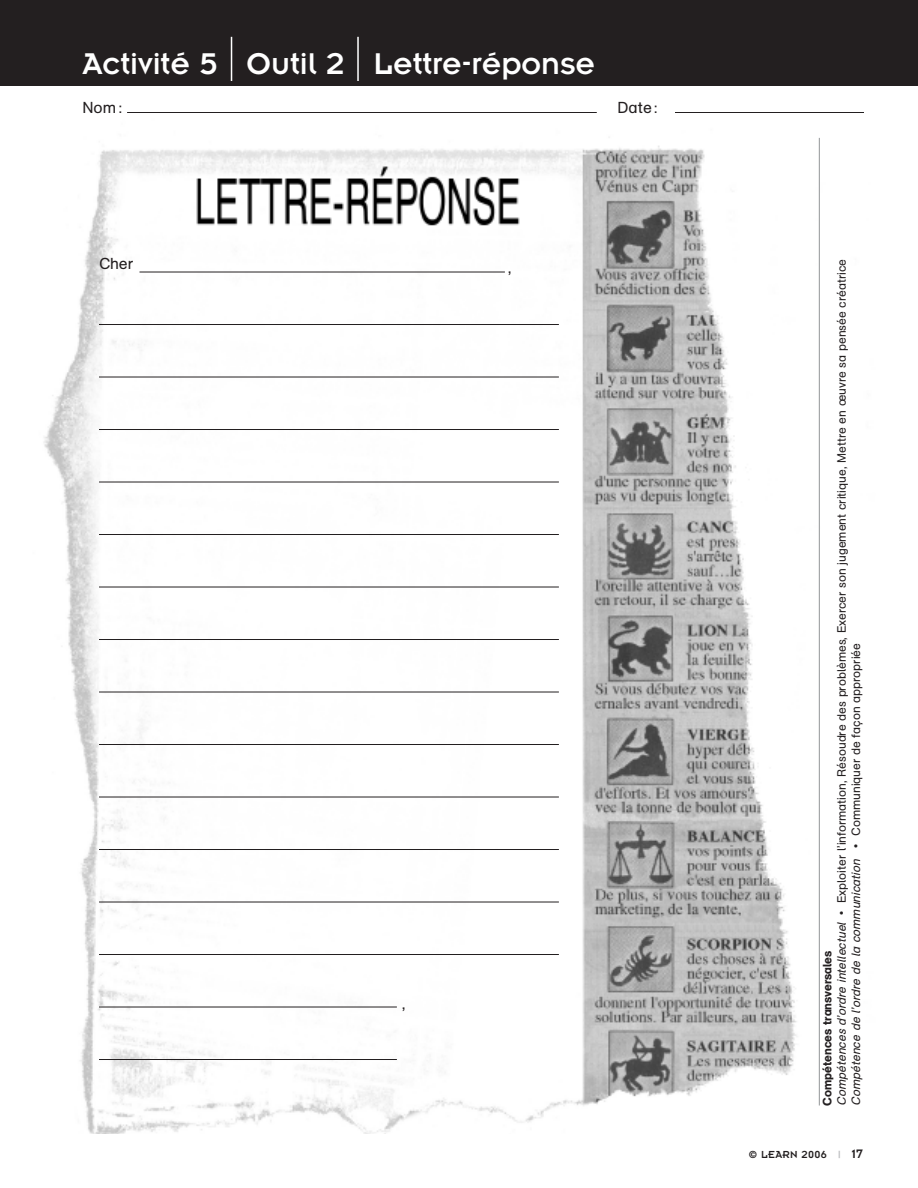
<style>
.page{position:relative;width:918px;height:1188px;background:#fff}
.page>*{position:absolute;margin:0;border:0;box-sizing:border-box;transform-origin:0 0}
.t1{font:33px "Insignia";color:#fff}
.t2{font:15.75px "AG Schoolbook Regular A";color:#231f20}
.t3{font:12px/14.4px "AG Schoolbook Regular A";color:#231f20}
.t4{font:12px "AG Schoolbook Medium A";color:#231f20}
.t5{font:11.25px "Insignia";letter-spacing:.025em;color:#231f20}
.s1{font-style:italic}
.s2{color:#bcbdc0}
.s3{font-size:13.5px}
</style>
<div class="page">
<img style="left:44px;top:137px;width:776px;height:997px">
<div style="left:0;top:0;width:918px;height:86px;background:#231f20"></div>
<hr style="left:819px;top:138px;width:1px;height:968px;background:#939598">
<hr style="left:140px;top:272px;width:365px;height:1px;background:#231f20">
<hr style="left:99px;top:324px;width:460px;height:1px;background:#231f20">
<hr style="left:99px;top:377px;width:460px;height:1px;background:#231f20">
<hr style="left:99px;top:429px;width:460px;height:1px;background:#231f20">
<hr style="left:99px;top:482px;width:460px;height:1px;background:#231f20">
<hr style="left:99px;top:534px;width:460px;height:1px;background:#231f20">
<hr style="left:99px;top:587px;width:460px;height:1px;background:#231f20">
<hr style="left:99px;top:639px;width:460px;height:1px;background:#231f20">
<hr style="left:99px;top:692px;width:460px;height:1px;background:#231f20">
<hr style="left:99px;top:744px;width:460px;height:1px;background:#231f20">
<hr style="left:99px;top:797px;width:460px;height:1px;background:#231f20">
<hr style="left:99px;top:849px;width:460px;height:1px;background:#231f20">
<hr style="left:99px;top:902px;width:460px;height:1px;background:#231f20">
<hr style="left:99px;top:954px;width:460px;height:1px;background:#231f20">
<hr style="left:99px;top:1007px;width:298px;height:1px;background:#231f20">
<hr style="left:99px;top:1059px;width:298px;height:1px;background:#231f20">
<hr style="left:231px;top:37px;width:1px;height:44px;background:#fff">
<hr style="left:357px;top:37px;width:2px;height:44px;background:#fff">
<hr style="left:127px;top:112px;width:470px;height:1px;background:#231f20">
<hr style="left:675px;top:112px;width:189px;height:1px;background:#231f20">
<h1 class="t1" style="left:82px;top:47px;width:514px">Activité 5 Outil 2 Lettre-réponse</h1>
<h2 class="t2" style="left:82px;top:99px;width:41px">Nom:</h2>
<h2 class="t2" style="left:617px;top:99px;width:42px">Date:</h2>
<h2 class="t2" style="left:99px;top:254px;width:36px">Cher</h2>
<h2 class="t2" style="left:508px;top:259px;width:5px">,</h2>
<h2 class="t2" style="left:402px;top:994px;width:5px">,</h2>
<p class="t3" style="left:835px;top:1106px;width:848px;rotate:-90deg"><span class="s1">Compétences d’ordre intellectuel</span> • Exploiter l’information, Résoudre des problèmes, Exercer son jugement critique, Mettre en œuvre sa pensée créatrice<br><span class="s1">Compétence de l’ordre de la communication</span> • C o m m u n i q u e r d e f a ç o n a p p ro p r i é e</p>
<p class="t4" style="left:820px;top:1106px;width:156px;rotate:-90deg">Compétences transversales</p>
<p class="t5" style="left:748px;top:1149px;width:116px">© LEARN 2006 <span class="s2">|</span> <span class="s3">17</span></p>
</div>
